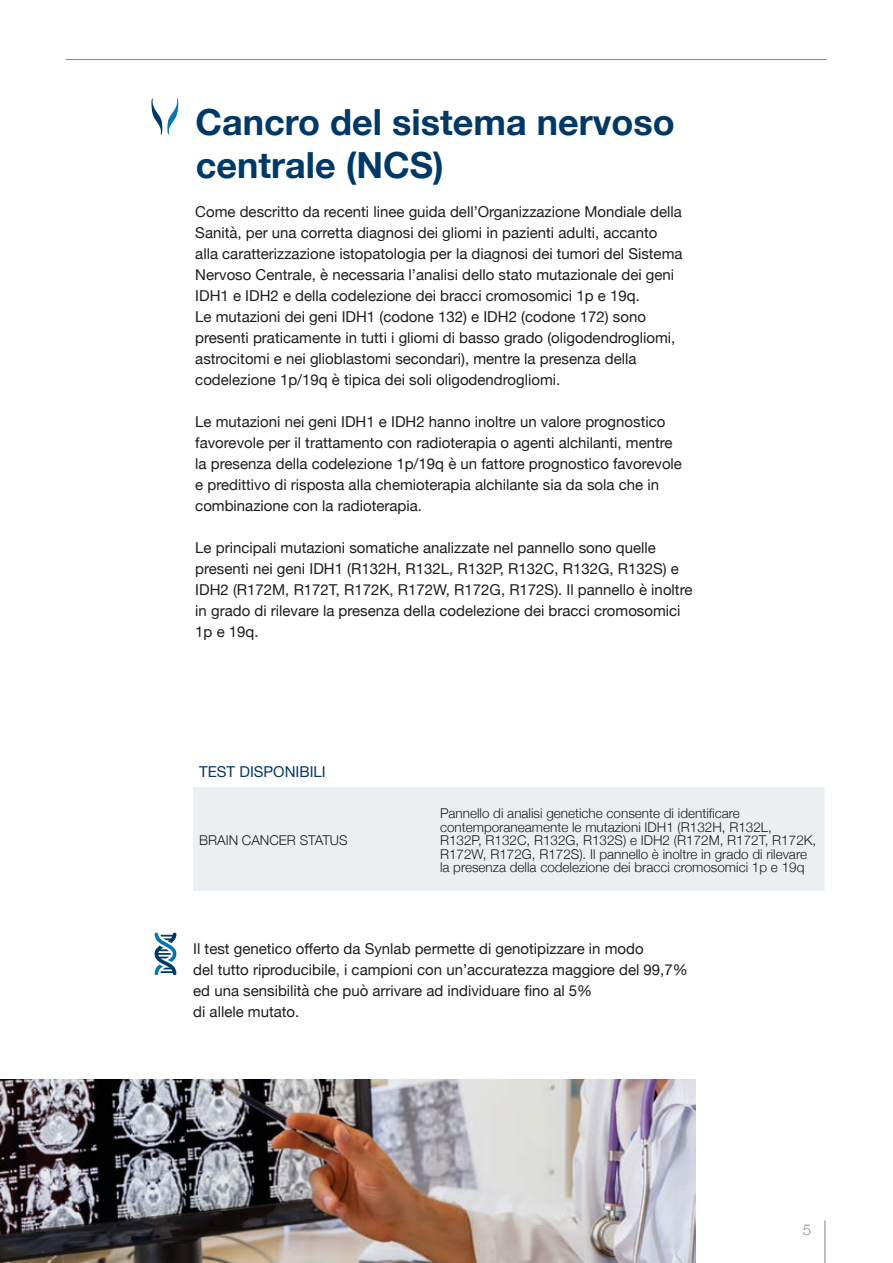
<style>
.page{position:relative;width:893px;height:1263px;background:#fff}
.page>*{position:absolute;margin:0;border:0;box-sizing:border-box;transform-origin:0 0}
.t1{font:700 36px/43.2px "Helvetica Neue";color:#003866}
.t2{font:15px/21px "Helvetica Neue";color:#1d1d1b}
.t3{font:15px "Helvetica Neue";color:#003866}
.t4{font:300 15px "Helvetica Neue";color:#83929b}
.t5{font:300 13.5px/13.5px "Helvetica Neue";color:#1d1d1b}
</style>
<div class="page">
<hr style="left:66px;top:59px;width:761px;height:1px;background:#83929b">
<div style="left:193px;top:787px;width:632px;height:104px;background:#eceff1"></div>
<svg style="left:151px;top:98px;width:27px;height:37px"></svg>
<svg style="left:154px;top:933px;width:23px;height:42px"></svg>
<img style="left:0;top:1080px;width:695px;height:183px">
<hr style="left:824px;top:1220px;width:1px;height:43px;background:#83929b">
<h1 class="t1" style="left:195px;top:102px;width:481px">Cancro del sistema nervoso centrale (NCS)</h1>
<p class="t2" style="left:195px;top:202px;width:489px">Come descritto da recenti linee guida dell’Organizzazione Mondiale della Sanità, per una corretta diagnosi dei gliomi in pazienti adulti, accanto alla caratterizzazione istopatologia per la diagnosi dei tumori del Sistema Nervoso Centrale, è necessaria l’analisi dello stato mutazionale dei geni IDH1 e IDH2 e della codelezione dei bracci cromosomici 1p e 19q.<br>Le mutazioni dei geni IDH1 (codone 132) e IDH2 (codone 172) sono presenti praticamente in tutti i gliomi di basso grado (oligodendrogliomi, astrocitomi e nei glioblastomi secondari), mentre la presenza della codelezione 1p/19q è tipica dei soli oligodendrogliomi.</p>
<p class="t2" style="left:195px;top:412px;width:488px">Le mutazioni nei geni IDH1 e IDH2 hanno inoltre un valore prognostico favorevole per il trattamento con radioterapia o agenti alchilanti, mentre la presenza della codelezione 1p/19q è un fattore prognostico favorevole e predittivo di risposta alla chemioterapia alchilante sia da sola che in combinazione con la radioterapia.</p>
<p class="t2" style="left:195px;top:538px;width:499px">Le principali mutazioni somatiche analizzate nel pannello sono quelle presenti nei geni IDH1 (R132H, R132L, R132P, R132C, R132G, R132S) e IDH2 (R172M, R172T, R172K, R172W, R172G, R172S). Il pannello è inoltre in grado di rilevare la presenza della codelezione dei bracci cromosomici 1p e 19q.</p>
<p class="t3" style="left:199px;top:761px;width:128px">TEST DISPONIBILI</p>
<p class="t5" style="left:199px;top:833px;width:150px">BRAIN CANCER STATUS</p>
<p class="t5" style="left:440px;top:806px;width:378px">Pannello di analisi genetiche consente di identificare contemporaneamente le mutazioni IDH1 (R132H, R132L, R132P, R132C, R132G, R132S) e IDH2 (R172M, R172T, R172K, R172W, R172G, R172S). Il pannello è inoltre in grado di rilevare la presenza della codelezione dei bracci cromosomici 1p e 19q</p>
<p class="t2" style="left:193px;top:939px;width:496px">Il test genetico offerto da Synlab permette di genotipizzare in modo<br>del tutto riproducibile, i campioni con un’accuratezza maggiore del 99,7% ed una sensibilità che può arrivare ad individuare fino al 5%<br>di allele mutato.</p>
<p class="t4" style="left:803px;top:1217px;width:10px">5</p>
</div>
